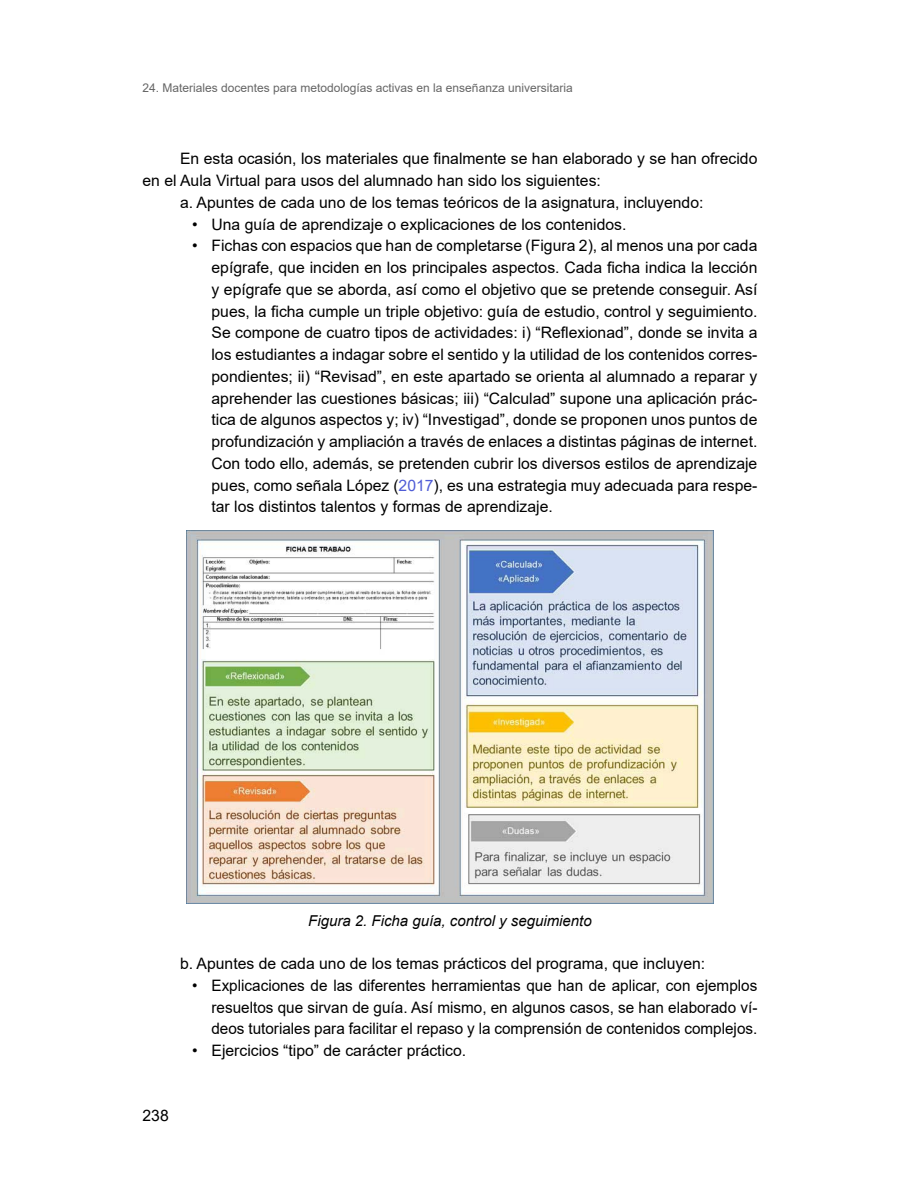
<style>
.page{position:relative;width:900px;height:1200px;background:#fff}
.page>*{position:absolute;margin:0;border:0;box-sizing:border-box;transform-origin:0 0}
.Texto{font:15.75px/21.8px "Arial";color:#000;text-align:justify}
.Leyenda_tablas_y_fig{font:italic 15px "Arial";color:#000}
.t1{font:12px "Arial";color:#666}
.s1{color:#4f5cd6}
</style>
<div class="page">
<img style="left:187px;top:530px;width:526px;height:374px">
<p class="t1" style="left:142px;top:79px;width:432px">24. Materiales docentes para metodologías activas en la enseñanza universitaria</p>
<p class="Texto" style="left:142px;top:148px;width:616px;text-indent:38px">En esta ocasión, los materiales que finalmente se han elaborado y se han ofrecido en el Aula Virtual para usos del alumnado han sido los siguientes:</p>
<p class="Texto" style="left:180px;top:191px;width:525px">a. Apuntes de cada uno de los temas teóricos de la asignatura, incluyendo:</p>
<p class="Texto" style="left:192px;top:213px;width:436px">• Una guía de aprendizaje o explicaciones de los contenidos.</p>
<p class="Texto" style="left:212px;top:235px;width:548px;text-indent:-20px">• Fichas con espacios que han de completarse (Figura 2), al menos una por cada epígrafe, que inciden en los principales aspectos. Cada ficha indica la lección y epígrafe que se aborda, así como el objetivo que se pretende conseguir. Así pues, la ficha cumple un triple objetivo: guía de estudio, control y seguimiento.<br>Se compone de cuatro tipos de actividades: i) “Reflexionad”, donde se invita a los estudiantes a indagar sobre el sentido y la utilidad de los contenidos corres&shy;pondientes; ii) “Revisad”, en este apartado se orienta al alumnado a reparar y aprehender las cuestiones básicas; iii) “Calculad” supone una aplicación prác&shy;tica de algunos aspectos y; iv) “Investigad”, donde se proponen unos puntos de profundización y ampliación a través de enlaces a distintas páginas de internet.<br>Con todo ello, además, se pretenden cubrir los diversos estilos de aprendizaje pues, como señala López (<span class="s1">2017</span>), es una estrategia muy adecuada para respe&shy;tar los distintos talentos y formas de aprendizaje.</p>
<p class="Leyenda_tablas_y_fig" style="left:308px;top:911px;width:285px">Figura 2. Ficha guía, control y seguimiento</p>
<p class="Texto" style="left:180px;top:952px;width:527px">b. Apuntes de cada uno de los temas prácticos del programa, que incluyen:</p>
<p class="Texto" style="left:212px;top:974px;width:547px;text-indent:-20px">• Explicaciones de las diferentes herramientas que han de aplicar, con ejemplos resueltos que sirvan de guía. Así mismo, en algunos casos, se han elaborado ví&shy;deos tutoriales para facilitar el repaso y la comprensión de contenidos complejos.</p>
<p class="Texto" style="left:192px;top:1039px;width:276px">• Ejercicios “tipo” de carácter práctico.</p>
<p class="Texto" style="left:142px;top:1105px;width:28px">238</p>
</div>
